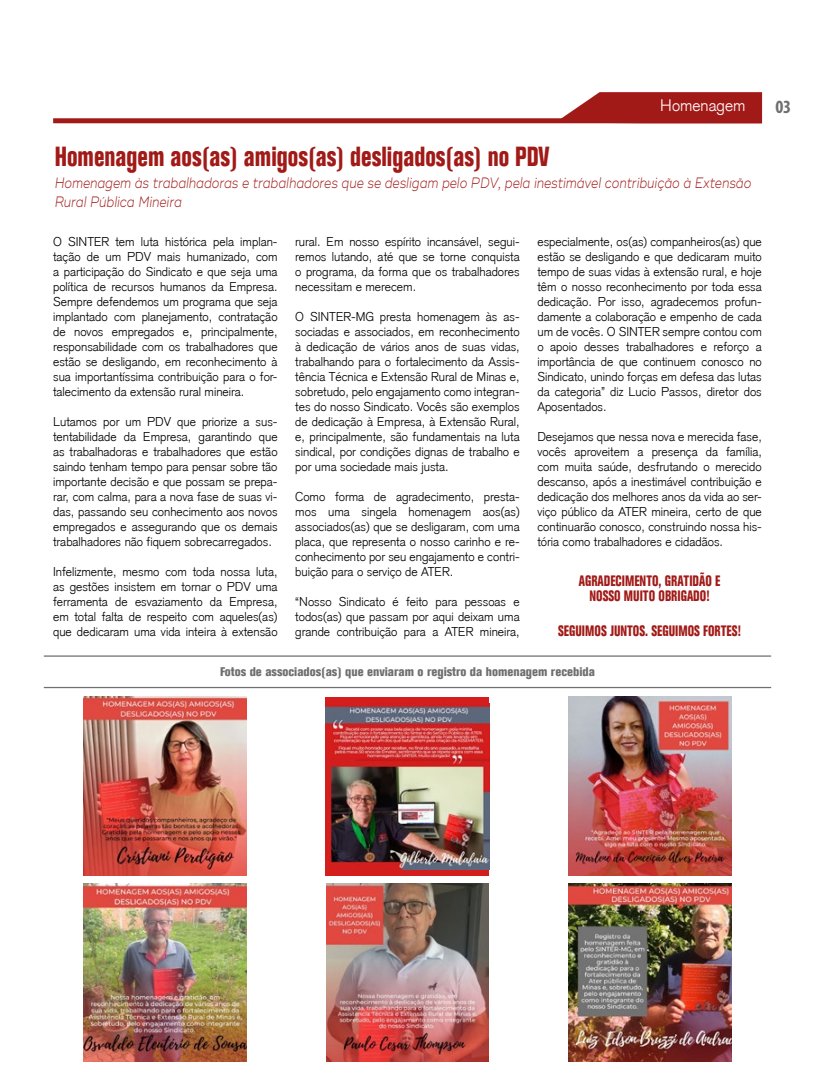
<style>
.page{position:relative;width:815px;height:1081px;background:#fff}
.page>*{position:absolute;margin:0;border:0;box-sizing:border-box;transform-origin:0 0}
.t1{font:800 condensed 27.5px "Akzidenz Grotesk BE";color:#a11a17;scale:.8 1}
.t2{font:700 condensed 18.75px "Myriad Pro";color:#706f6f}
.t3{font:300 16.25px "Akzidenz Grotesk";color:#fff}
.t4{font:italic 300 15px/18.8px "Ridley Grotesk";letter-spacing:-.01em;color:#a11a17;scale:.8 1}
.t5{font:800 condensed 15px/15px "Akzidenz Grotesk BE";color:#a11a17;text-align:center;scale:.8 1}
.t6{font:300 12.5px/15px "Akzidenz Grotesk";color:#000;text-align:justify}
.t7{font:800 condensed 12.5px "Akzidenz Grotesk BE";color:#706f6f}
</style>
<div class="page">
<hr style="left:44px;top:655px;width:727px;height:2px;background:#706f6f">
<hr style="left:44px;top:687px;width:727px;height:1px;background:#706f6f">
<svg style="left:562px;top:92px;width:200px;height:26px"></svg>
<div style="left:53px;top:118px;width:709px;height:5px;background:#a11a17"></div>
<img style="left:84px;top:697px;width:163px;height:178px">
<div style="left:326px;top:697px;width:163px;height:178px;background:#d41e1d"></div>
<img style="left:326px;top:705px;width:163px;height:164px">
<img style="left:84px;top:883px;width:163px;height:179px">
<img style="left:568px;top:883px;width:163px;height:179px">
<img style="left:568px;top:697px;width:163px;height:178px">
<img style="left:326px;top:883px;width:163px;height:179px">
<h1 class="t1" style="left:55px;top:141px;width:620px">Homenagem aos(as) amigos(as) desligados(as) no PDV</h1>
<h3 class="t3" style="left:660px;top:96px;width:87px">Homenagem</h3>
<h2 class="t2" style="left:775px;top:95px;width:17px">03</h2>
<p class="t4" style="left:55px;top:174px;width:872px">Homenagem às trabalhadoras e trabalhadores que se desligam pelo PDV, pela inestimável contribuição à Extensão<br>Rural Pública Mineira</p>
<p class="t6" style="left:53px;top:234px;width:226px">O SINTER tem luta histórica pela implan&shy;tação de um PDV mais humanizado, com a participação do Sindicato e que seja uma política de recursos humanos da Empresa.<br>Sempre defendemos um programa que seja implantado com planejamento, contratação de novos empregados e, principalmente, responsabilidade com os trabalhadores que estão se desligando, em reconhecimento à sua importantíssima contribuição para o for&shy;talecimento da extensão rural mineira.</p>
<p class="t6" style="left:53px;top:414px;width:226px">Lutamos por um PDV que priorize a sus&shy;tentabilidade da Empresa, garantindo que as trabalhadoras e trabalhadores que estão saindo tenham tempo para pensar sobre tão importante decisão e que possam se prepa&shy;rar, com calma, para a nova fase de suas vi&shy;das, passando seu conhecimento aos novos empregados e assegurando que os demais trabalhadores não fiquem sobrecarregados.</p>
<p class="t6" style="left:53px;top:564px;width:226px">Infelizmente, mesmo com toda nossa luta, as gestões insistem em tornar o PDV uma ferramenta de esvaziamento da Empresa, em total falta de respeito com aqueles(as) que dedicaram uma vida inteira à extensão</p>
<p class="t6" style="left:295px;top:234px;width:226px">rural. Em nosso espírito incansável, segui&shy;remos lutando, até que se torne conquista o programa, da forma que os trabalhadores necessitam e merecem.</p>
<p class="t6" style="left:295px;top:309px;width:226px">O SINTER-MG presta homenagem às as&shy;sociadas e associados, em reconhecimento à dedicação de vários anos de suas vidas, trabalhando para o fortalecimento da Assis&shy;tência Técnica e Extensão Rural de Minas e, sobretudo, pelo engajamento como integran&shy;tes do nosso Sindicato. Vocês são exemplos de dedicação à Empresa, à Extensão Rural, e, principalmente, são fundamentais na luta sindical, por condições dignas de trabalho e por uma sociedade mais justa.</p>
<p class="t6" style="left:295px;top:489px;width:226px">Como forma de agradecimento, presta&shy;mos uma singela homenagem aos(as) associados(as) que se desligaram, com uma placa, que representa o nosso carinho e re&shy;conhecimento por seu engajamento e contri&shy;buição para o serviço de ATER.</p>
<p class="t6" style="left:295px;top:594px;width:226px">“Nosso Sindicato é feito para pessoas e todos(as) que passam por aqui deixam uma grande contribuição para a ATER mineira,</p>
<p class="t6" style="left:537px;top:234px;width:226px">especialmente, os(as) companheiros(as) que estão se desligando e que dedicaram muito tempo de suas vidas à extensão rural, e hoje têm o nosso reconhecimento por toda essa dedicação. Por isso, agradecemos profun&shy;damente a colaboração e empenho de cada um de vocês. O SINTER sempre contou com o apoio desses trabalhadores e reforço a importância de que continuem conosco no Sindicato, unindo forças em defesa das lutas da categoria” diz Lucio Passos, diretor dos Aposentados.</p>
<p class="t6" style="left:537px;top:429px;width:226px">Desejamos que nessa nova e merecida fase, vocês aproveitem a presença da família, com muita saúde, desfrutando o merecido descanso, após a inestimável contribuição e dedicação dos melhores anos da vida ao ser&shy;viço público da ATER mineira, certo de que continuarão conosco, construindo nossa his&shy;tória como trabalhadores e cidadãos.</p>
<p class="t5" style="left:579px;top:573px;width:178px">AGRADECIMENTO, GRATIDÃO E<br>NOSSO MUITO OBRIGADO!</p>
<p class="t5" style="left:558px;top:623px;width:230px">SEGUIMOS JUNTOS. SEGUIMOS FORTES!</p>
<p class="t7" style="left:220px;top:664px;width:376px">Fotos de associados(as) que enviaram o registro da homenagem recebida</p>
</div>
